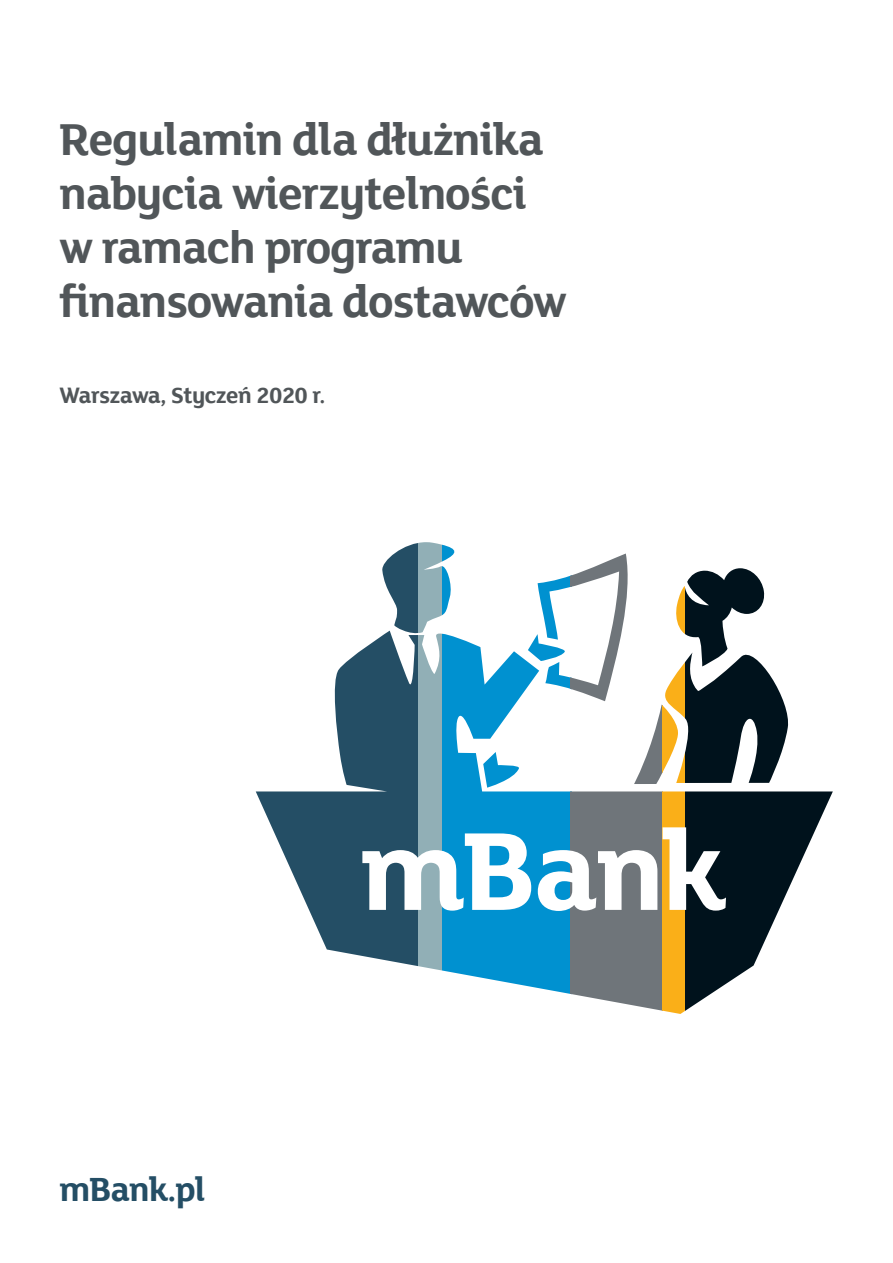
<style>
.page{position:relative;width:893px;height:1263px;background:#fff}
.page>*{position:absolute;margin:0;border:0;box-sizing:border-box;transform-origin:0 0}
.t1{font:700 48px/54px "FS Lola";letter-spacing:-.025em;color:#515659}
.t2{font:700 36px "FS Lola";letter-spacing:-.025em;color:#244e65}
.t3{font:700 24px "FS Lola";letter-spacing:-.025em;color:#515659}
</style>
<div class="page">
<svg style="left:256px;top:543px;width:162px;height:423px"></svg>
<svg style="left:442px;top:544px;width:128px;height:450px;fill:#0091d0"></svg>
<svg style="left:570px;top:553px;width:93px;height:458px"></svg>
<svg style="left:685px;top:568px;width:148px;height:443px"></svg>
<svg style="left:663px;top:586px;width:22px;height:428px;fill:#faaf18"></svg>
<svg style="left:418px;top:542px;width:24px;height:429px;background:#9cb7bd"></svg>
<svg style="left:362px;top:827px;width:364px;height:84px"></svg>
<p class="t1" style="left:60px;top:110px;width:486px">Regulamin dla dłużnika</p>
<p class="t1" style="left:60px;top:164px;width:469px">nabycia wierzytelności w ramach programu</p>
<p class="t1" style="left:60px;top:272px;width:509px">finansowania dostawców</p>
<p class="t3" style="left:60px;top:378px;width:267px">Warszawa, Styczeń 2020 r.</p>
<p class="t2" style="left:60px;top:1165px;width:148px">mBank.pl</p>
</div>
